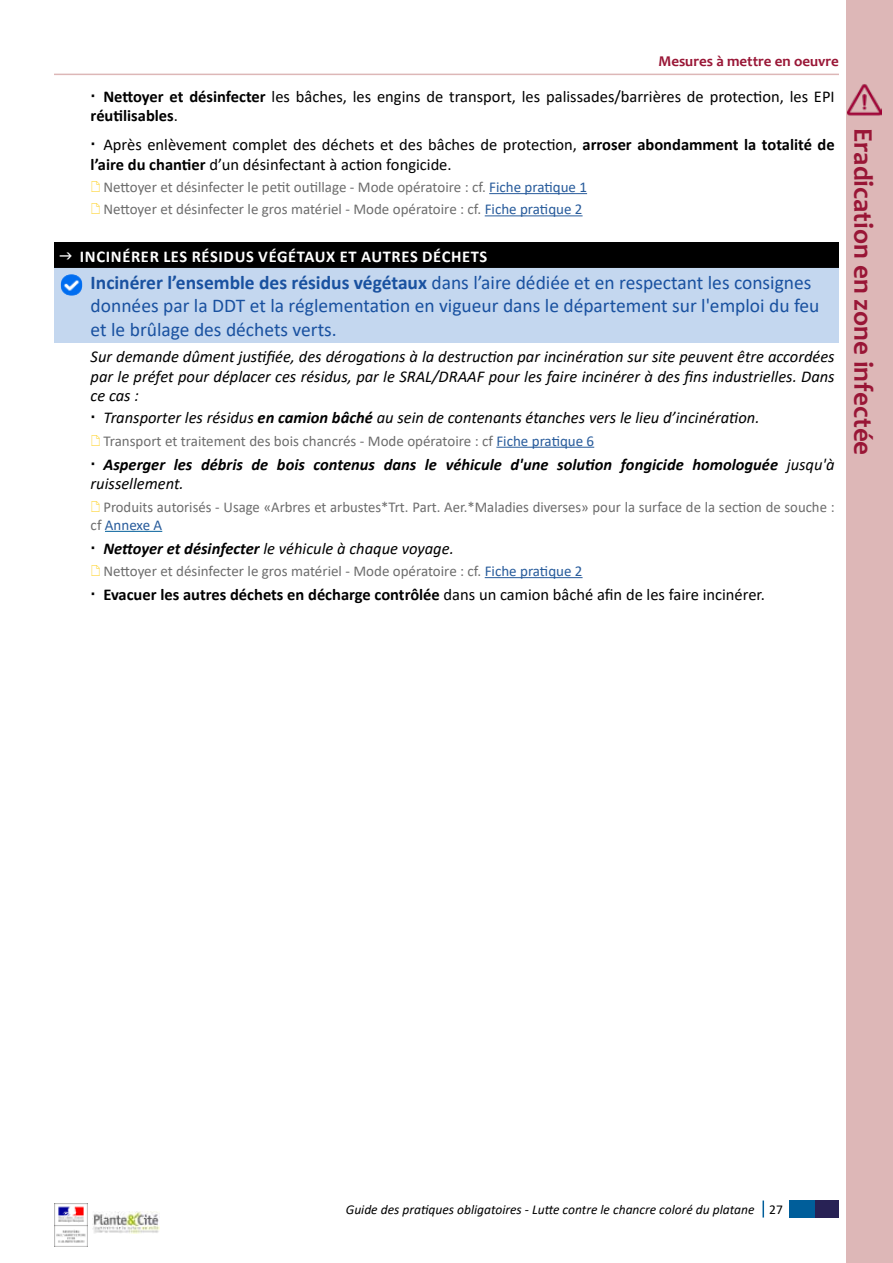
<style>
.page{position:relative;width:893px;height:1263px;background:#fff}
.page>*{position:absolute;margin:0;border:0;box-sizing:border-box;transform-origin:0 0}
.t1{font:700 27px "Candara";color:#991636}
.t2{font:19.5px/23.4px "Calibri";color:#1951a0}
.t3{font:italic 16.5px/19.8px "Calibri";color:#000;text-align:justify}
.t4{font:16.5px/19.8px "Calibri";color:#000}
.t5{font:italic 700 16.5px/19.8px "Calibri";color:#000}
.t6{font:700 16.5px "Calibri";letter-spacing:-.01em;color:#000}
.t7{font:700 16.5px "Calibri";letter-spacing:.04em;color:#fff}
.t8{font:15px/22.2px "Calibri";color:#6d6d6d}
.t9{font:700 15px "Candara";color:#991636}
.t10{font:italic 13.5px "Calibri";color:#000}
.s1{font-weight:700}
.s2{color:#275b9b}
.s3{font-weight:400}
.s4{font-style:normal}
</style>
<div class="page">
<div style="left:813px;top:1200px;width:26px;height:17px;background:#282255"></div>
<div style="left:789px;top:1200px;width:25px;height:17px;background:#005e9a"></div>
<svg style="left:762px;top:1200px;width:2px;height:17px"></svg>
<hr style="left:54px;top:74px;width:785px;height:1px;background:#ddb7b7">
<div style="left:846px;top:0;width:47px;height:1263px;background:#ddb7b7"></div>
<img style="left:847px;top:84px;width:34px;height:32px">
<img style="left:92px;top:1212px;width:68px;height:21px">
<img style="left:54px;top:1204px;width:34px;height:42px">
<div style="left:54px;top:243px;width:785px;height:25px;background:#000"></div>
<div style="left:54px;top:268px;width:785px;height:75px;background:#c4d7ef"></div>
<hr style="left:489px;top:193px;width:98px;height:1px;background:#275b9b">
<hr style="left:485px;top:215px;width:98px;height:1px;background:#275b9b">
<img style="left:61px;top:274px;width:21px;height:22px">
<hr style="left:496px;top:447px;width:98px;height:1px;background:#275b9b">
<hr style="left:105px;top:531px;width:57px;height:1px;background:#005e9a">
<hr style="left:485px;top:577px;width:98px;height:1px;background:#275b9b">
<p class="t9" style="left:658px;top:52px;width:182px">Mesures à mettre en oeuvre</p>
<p class="t4" style="left:91px;top:86px;width:746px;text-indent:13px"><span class="s1">Nettoyer et désinfecter</span> les bâches, les engins de transport, les palissades/barrières de protection, les EPI <span class="s1">réutilisables</span>.</p>
<p class="t4" style="left:91px;top:134px;width:746px;text-indent:13px">Après enlèvement complet des déchets et des bâches de protection, <span class="s1">arroser abondamment la totalité de l’aire du chantier</span> d’un désinfectant à action fongicide.</p>
<p class="t8" style="left:103px;top:175px;width:485px">Nettoyer et désinfecter le petit outillage - Mode opératoire : cf. <span class="s2">Fiche pratique 1<br></span>Nettoyer et désinfecter le gros matériel - Mode opératoire : cf. <span class="s2">Fiche pratique 2</span></p>
<p class="t7" style="left:80px;top:244px;width:409px">INCINÉRER LES RÉSIDUS VÉGÉTAUX ET AUTRES DÉCHETS</p>
<h2 class="t2" style="left:91px;top:270px;width:730px"><span class="s1">Incinérer l’ensemble des résidus végétaux</span> dans l’aire dédiée et en respectant les consignes données par la DDT et la réglementation en vigueur dans le département sur l'emploi du feu et le brûlage des déchets verts.</h2>
<p class="t3" style="left:91px;top:346px;width:746px">Sur demande dûment justifiée, des dérogations à la destruction par incinération sur site peuvent être accordées par le préfet pour déplacer ces résidus, par le SRAL/DRAAF pour les faire incinérer à des fins industrielles. Dans ce cas :</p>
<p class="t3" style="left:103px;top:407px;width:658px">Transporter les résidus <span class="s1">en camion bâché</span> au sein de contenants étanches vers le lieu d’incinération.</p>
<p class="t8" style="left:103px;top:429px;width:492px">Transport et traitement des bois chancrés - Mode opératoire : cf <span class="s2">Fiche pratique 6</span></p>
<p class="t5" style="left:91px;top:454px;width:746px;text-indent:13px">Asperger les débris de bois contenus dans le véhicule d'une solution fongicide homologuée <span class="s3">jusqu'à ruissellement.</span></p>
<p class="t8" style="left:91px;top:497px;width:745px;line-height:18px;text-indent:13px">Produits autorisés - Usage «Arbres et arbustes*Trt. Part. Aer.*Maladies diverses» pour la surface de la section de souche : cf <span class="s2">Annexe A</span></p>
<p class="t3" style="left:103px;top:538px;width:352px"><span class="s1">Nettoyer et désinfecter</span> le véhicule à chaque voyage.</p>
<p class="t8" style="left:103px;top:559px;width:481px">Nettoyer et désinfecter le gros matériel - Mode opératoire : cf. <span class="s2">Fiche pratique 2</span></p>
<p class="t6" style="left:103px;top:583px;width:663px">Evacuer les autres déchets en décharge contrôlée <span class="s3">dans un camion bâché afin de les faire incinérer.</span></p>
<h1 class="t1" style="left:880px;top:128px;width:329px;rotate:90deg">Eradication en zone infectée</h1>
<p class="t10" style="left:346px;top:1200px;width:439px">Guide des pratiques obligatoires - Lutte contre le chancre coloré du platane <span class="s4">27</span></p>
</div>
